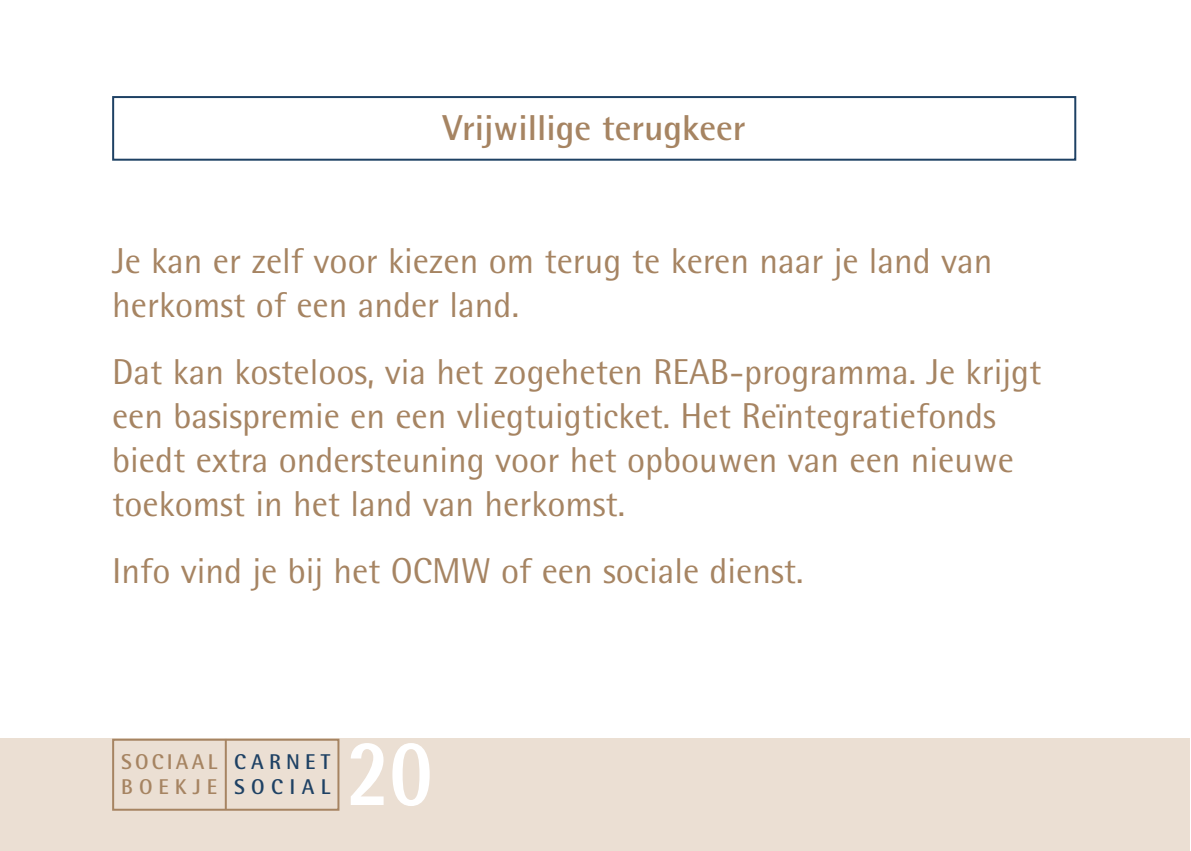
<style>
.page{position:relative;width:1191px;height:851px;background:#fff}
.page>*{position:absolute;margin:0;border:0;box-sizing:border-box;transform-origin:0 0}
.t1{font:800 96px "Rotis Semi Sans";color:#fff;scale:.8 1}
.t2{font:36px/44px "Rotis Semi Sans";color:#a68462}
.t3{font:700 36px "Rotis Semi Sans";color:#a68462}
.t4{font:700 21.2px/25.6px "Rotis Semi Sans";letter-spacing:.15em;color:#a68462}
.t5{font:700 21.2px/25.6px "Rotis Semi Sans";letter-spacing:.27em;color:#1e4164}
</style>
<div class="page">
<div style="left:0;top:738px;width:1189px;height:112px;background:#ebdfd3"></div>
<div style="left:112px;top:738px;width:227px;height:72px;border:2px solid #a68462"></div>
<hr style="left:225px;top:738px;width:2px;height:71px;background:#a68462">
<div style="left:112px;top:96px;width:964px;height:65px;border:2px solid #1e4164"></div>
<p class="t3" style="left:443px;top:115px;width:304px">Vrijwillige terugkeer</p>
<p class="t2" style="left:112px;top:242px;width:882px">Je kan er zelf voor kiezen om terug te keren naar je land van herkomst of een ander land.</p>
<p class="t2" style="left:112px;top:353px;width:930px">Dat kan kosteloos, via het zogeheten REAB-programma. Je krijgt een basispremie en een vliegtuigticket. Het Reïntegratiefonds biedt extra ondersteuning voor het opbouwen van een nieuwe toekomst in het land van herkomst.</p>
<p class="t2" style="left:112px;top:552px;width:693px">Info vind je bij het OCMW of een sociale dienst.</p>
<p class="t4" style="left:121px;top:750px;width:98px">SOCIAAL<br>BOEKJE</p>
<p class="t5" style="left:234px;top:750px;width:98px">CARNET<br>SOCIAL</p>
<h1 class="t1" style="left:347px;top:738px;width:108px">20</h1>
</div>
